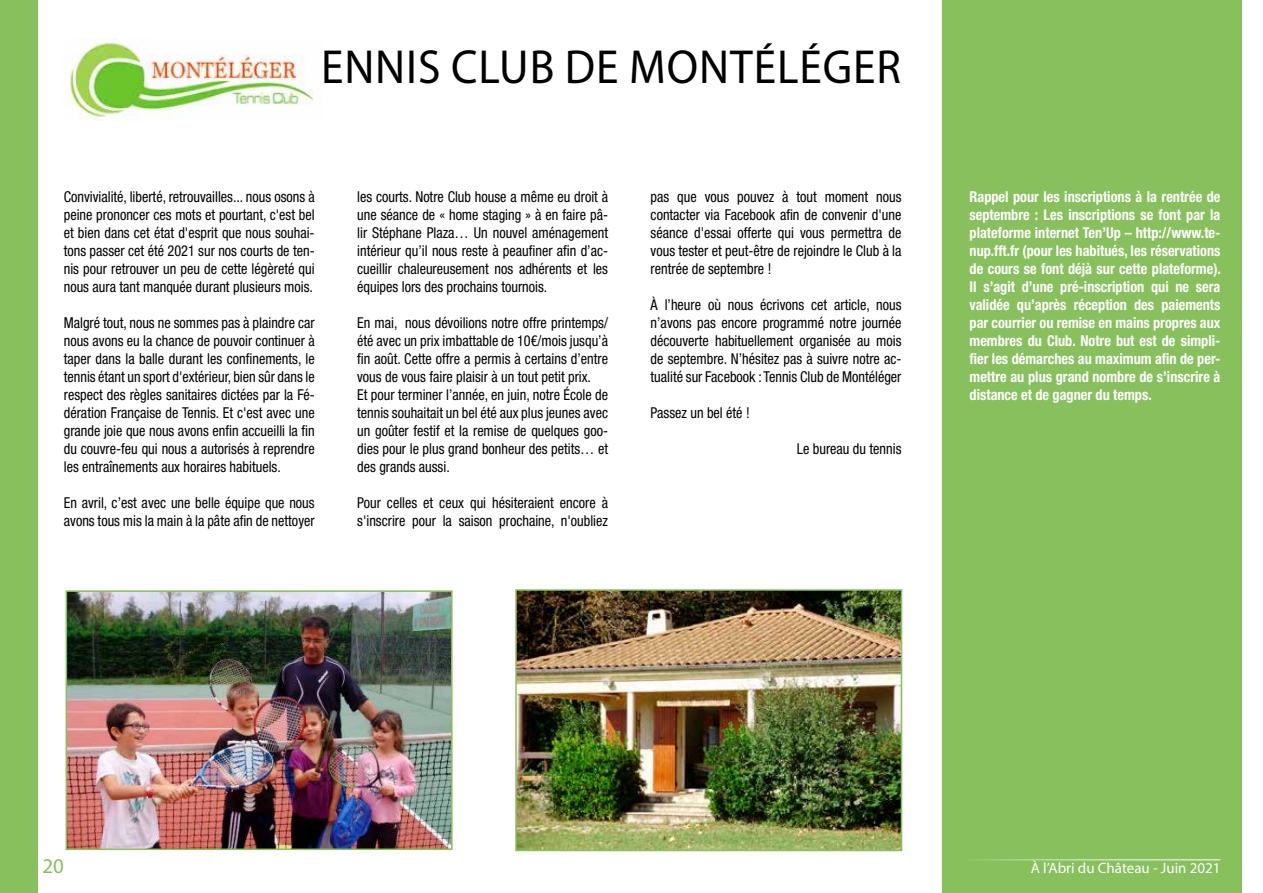
<style>
.page{position:relative;width:1263px;height:893px;background:#fff}
.page>*{position:absolute;margin:0;border:0;box-sizing:border-box;transform-origin:0 0}
.t1{font:48px "Myriad Pro";letter-spacing:.02em;color:#000;scale:.95 1}
.t2{font:21px "Myriad Pro";color:#87c05d}
.t3{font:condensed 15px/18px "Helvetica Neue LT Std";color:#000;text-align:justify;scale:.95 1}
.t4{font:700 condensed 15px/18px "Helvetica Neue LT Std";color:#fff;text-align:justify;scale:.95 1}
.t5{font:15px "Myriad Pro";color:#fff}
</style>
<div class="page">
<div style="left:0;top:0;width:38px;height:893px;background:#87c05d"></div>
<div style="left:942px;top:0;width:300px;height:893px;background:#87c05d"></div>
<hr style="left:959px;top:860px;width:261px;height:1px;background:#fff">
<img style="left:66px;top:39px;width:250px;height:81px">
<img style="left:69px;top:593px;width:381px;height:254px">
<div style="left:66px;top:590px;width:387px;height:260px;border:2px solid #87c05d"></div>
<img style="left:518px;top:592px;width:381px;height:256px">
<div style="left:515px;top:589px;width:387px;height:262px;border:2px solid #87c05d"></div>
<h1 class="t1" style="left:297px;top:37px;width:637px">TENNIS CLUB DE MONTÉLÉGER</h1>
<p class="t3" style="left:64px;top:187px;width:266px">Convivialité, liberté, retrouvailles... nous osons à peine prononcer ces mots et pourtant, c'est bel et bien dans cet état d'esprit que nous souhai&shy;tons passer cet été 2021 sur nos courts de ten&shy;nis pour retrouver un peu de cette légèreté qui nous aura tant manquée durant plusieurs mois.</p>
<p class="t3" style="left:64px;top:313px;width:266px">Malgré tout, nous ne sommes pas à plaindre car nous avons eu la chance de pouvoir continuer à taper dans la balle durant les confinements, le tennis étant un sport d'extérieur, bien sûr dans le respect des règles sanitaires dictées par la Fé&shy;dération Française de Tennis. Et c'est avec une grande joie que nous avons enfin accueilli la fin du couvre-feu qui nous a autorisés à reprendre les entraînements aux horaires habituels.</p>
<p class="t3" style="left:64px;top:493px;width:266px">En avril, c’est avec une belle équipe que nous avons tous mis la main à la pâte afin de nettoyer</p>
<p class="t3" style="left:357px;top:187px;width:266px">les courts. Notre Club house a même eu droit à une séance de « home staging » à en faire pâ&shy;lir Stéphane Plaza… Un nouvel aménagement intérieur qu’il nous reste à peaufiner afin d’ac&shy;cueillir chaleureusement nos adhérents et les équipes lors des prochains tournois.</p>
<p class="t3" style="left:357px;top:313px;width:266px;text-align:left">En mai, nous dévoilions notre offre printemps/ été avec un prix imbattable de 10€/mois jusqu’à fin août. Cette offre a permis à certains d’entre vous de vous faire plaisir à un tout petit prix.<br>Et pour terminer l’année, en juin, notre École de tennis souhaitait un bel été aux plus jeunes avec un goûter festif et la remise de quelques goo&shy;dies pour le plus grand bonheur des petits… et des grands aussi.</p>
<p class="t3" style="left:357px;top:493px;width:266px">Pour celles et ceux qui hésiteraient encore à s'inscrire pour la saison prochaine, n'oubliez</p>
<p class="t3" style="left:651px;top:187px;width:266px">pas que vous pouvez à tout moment nous contacter via Facebook afin de convenir d'une séance d'essai offerte qui vous permettra de vous tester et peut-être de rejoindre le Club à la rentrée de septembre !</p>
<p class="t3" style="left:651px;top:295px;width:266px">À l’heure où nous écrivons cet article, nous n’avons pas encore programmé notre journée découverte habituellement organisée au mois de septembre. N’hésitez pas à suivre notre ac&shy;tualité sur Facebook : Tennis Club de Montéléger</p>
<p class="t3" style="left:651px;top:403px;width:106px">Passez un bel été !</p>
<p class="t3" style="left:797px;top:439px;width:112px">Le bureau du tennis</p>
<p class="t4" style="left:969px;top:188px;width:266px">Rappel pour les inscriptions à la rentrée de septembre : Les inscriptions se font par la plateforme internet Ten’Up – http://www.te&shy;nup.fft.fr (pour les habitués, les réservations de cours se font déjà sur cette plateforme).<br>Il s’agit d’une pré-inscription qui ne sera validée qu’après réception des paiements par courrier ou remise en mains propres aux membres du Club. Notre but est de simpli&shy;fier les démarches au maximum afin de per&shy;mettre au plus grand nombre de s’inscrire à distance et de gagner du temps.</p>
<h2 class="t2" style="left:43px;top:853px;width:23px">20</h2>
<p class="t5" style="left:1031px;top:859px;width:191px">À l’Abri du Château - Juin 2021</p>
</div>
